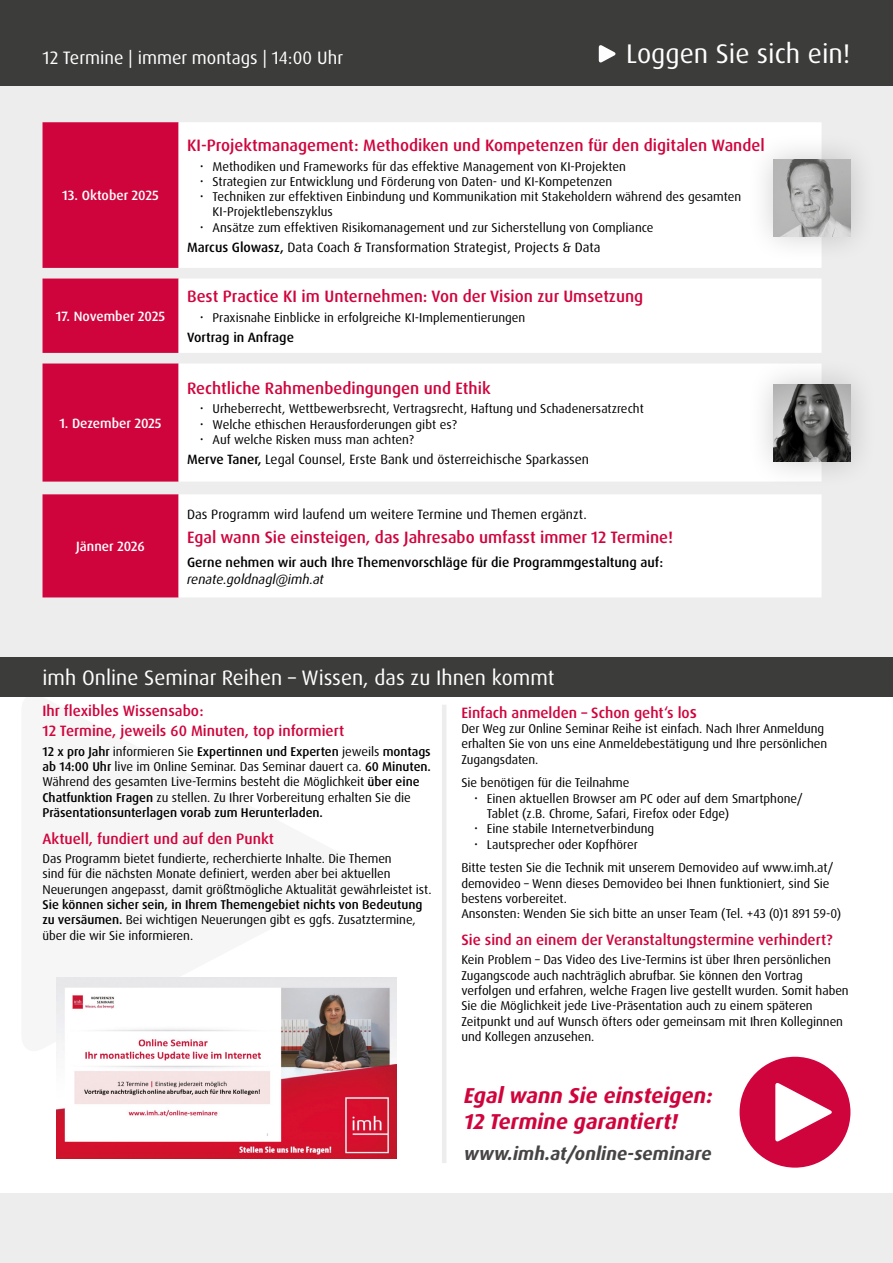
<style>
.page{position:relative;width:893px;height:1263px;background:#fff}
.page>*{position:absolute;margin:0;border:0;box-sizing:border-box;transform-origin:0 0}
.t1{font:27px "Dax Pro";color:#fff}
.t2{font:italic 700 21.6px/26px "Dax Pro";color:#d0043c}
.t3{font:21px "Dax Pro";color:#fff}
.t4{font:italic 700 18.45px "Dax Pro";color:#474444}
.t5{font:18px "Dax Pro";color:#fff}
.t6{font:500 16.5px "Dax Pro";color:#d0043c}
.t7{font:500 15px/19.8px "Dax Pro";color:#d0043c}
.t8{font:13.5px "Dax Pro";color:#000}
.t9{font:500 13.5px "Dax Pro";color:#000}
.t10{font:500 13.5px "Dax Pro";color:#fff}
.t11{font:italic 13.5px "Dax Pro";color:#000}
.t12{font:12.75px/15.3px "Dax Pro";letter-spacing:-.005em;color:#000}
.s1{font-weight:500}
.s2{font-size:16.5px}
</style>
<div class="page">
<div style="left:0;top:17px;width:893px;height:1246px;background:#ededed"></div>
<div style="left:0;top:0;width:893px;height:85px;background:#3c3c3b"></div>
<svg style="left:599px;top:45px;width:17px;height:18px"></svg>
<svg style="left:43px;top:122px;width:136px;height:475px;background:#d21448"></svg>
<svg style="left:179px;top:122px;width:642px;height:475px;background:#fdfdfd"></svg>
<div style="left:745px;top:131px;width:134px;height:133px;background:#000;opacity:.2"></div>
<img style="left:774px;top:159px;width:76px;height:77px">
<div style="left:745px;top:356px;width:134px;height:134px;background:#000;opacity:.2"></div>
<img style="left:774px;top:385px;width:76px;height:76px">
<div style="left:0;top:664px;width:893px;height:529px;background:#fff"></div>
<hr style="left:442px;top:705px;width:4px;height:458px;background:#ededed">
<div style="left:740px;top:1057px;width:110px;height:110px;background:#d0043c;border-radius:50%"></div>
<svg style="left:775px;top:1083px;width:57px;height:59px"></svg>
<div style="left:0;top:657px;width:893px;height:40px;background:#3c3c3b"></div>
<img style="left:57px;top:977px;width:340px;height:181px">
<h3 class="t5" style="left:43px;top:46px;width:302px">12 Termine | immer montags | 14:00 Uhr</h3>
<h1 class="t1" style="left:626px;top:37px;width:226px">Loggen Sie sich ein!</h1>
<p class="t10" style="left:62px;top:187px;width:98px">13. Oktober 2025</p>
<p class="t10" style="left:56px;top:308px;width:111px">17. November 2025</p>
<p class="t10" style="left:59px;top:414px;width:104px">1. Dezember 2025</p>
<p class="t10" style="left:76px;top:538px;width:70px">Jänner 2026</p>
<p class="t6" style="left:187px;top:135px;width:579px">KI-Projektmanagement: Methodiken und Kompetenzen für den digitalen Wandel</p>
<p class="t12" style="left:213px;top:158px;width:530px">Methodiken und Frameworks für das effektive Management von KI-Projekten<br>Strategien zur Entwicklung und Förderung von Daten- und KI-Kompetenzen<br>Techniken zur effektiven Einbindung und Kommunikation mit Stakeholdern während des gesamten KI-Projektlebenszyklus<br>Ansätze zum effektiven Risikomanagement und zur Sicherstellung von Compliance</p>
<p class="t8" style="left:187px;top:239px;width:415px"><span class="s1">Marcus Glowasz,</span> Data Coach &amp; Transformation Strategist, Projects &amp; Data</p>
<p class="t6" style="left:187px;top:286px;width:458px">Best Practice KI im Unternehmen: Von der Vision zur Umsetzung</p>
<p class="t12" style="left:213px;top:310px;width:314px">Praxisnahe Einblicke in erfolgreiche KI-Implementierungen</p>
<p class="t9" style="left:187px;top:329px;width:108px">Vortrag in Anfrage</p>
<p class="t6" style="left:187px;top:377px;width:305px">Rechtliche Rahmenbedingungen und Ethik</p>
<p class="t12" style="left:213px;top:401px;width:433px">Urheberrecht, Wettbewerbsrecht, Vertragsrecht, Haftung und Schadenersatzrecht<br>Welche ethischen Herausforderungen gibt es?<br>Auf welche Risken muss man achten?</p>
<p class="t8" style="left:187px;top:451px;width:404px"><span class="s1">Merve Taner,</span> Legal Counsel, Erste Bank und österreichische Sparkassen</p>
<p class="t8" style="left:187px;top:505px;width:401px">Das Programm wird laufend um weitere Termine und Themen ergänzt.</p>
<p class="t6" style="left:187px;top:526px;width:487px">Egal wann Sie einsteigen, das Jahresabo umfasst immer 12 Termine!</p>
<p class="t9" style="left:187px;top:554px;width:478px">Gerne nehmen wir auch Ihre Themenvorschläge für die Programmgestaltung auf:</p>
<p class="t11" style="left:187px;top:570px;width:138px">renate.goldnagl@imh.at</p>
<h3 class="t3" style="left:43px;top:664px;width:514px">imh Online Seminar Reihen – Wissen, das zu Ihnen kommt</h3>
<p class="t7" style="left:43px;top:701px;width:303px">Ihr flexibles Wissensabo:<br>12 Termine, jeweils 60 Minuten, top informiert</p>
<p class="t12" style="left:43px;top:744px;width:390px"><span class="s1">12 x pro Jahr</span> informieren Sie <span class="s1">Expertinnen und Experten</span> jeweils <span class="s1">montags ab 14:00 Uhr</span> live im Online Seminar. Das Seminar dauert ca. <span class="s1">60 Minuten.<br></span>Während des gesamten Live-Termins besteht die Möglichkeit <span class="s1">über eine Chatfunktion Fragen</span> zu stellen. Zu Ihrer Vorbereitung erhalten Sie die <span class="s1">Präsentationsunterlagen vorab zum Herunterladen.</span></p>
<p class="t7" style="left:43px;top:828px;width:233px">Aktuell, fundiert und auf den Punkt</p>
<p class="t12" style="left:43px;top:851px;width:391px">Das Programm bietet fundierte, recherchierte Inhalte. Die Themen<br>sind für die nächsten Monate definiert, werden aber bei aktuellen<br>Neuerungen angepasst, damit größtmögliche Aktualität gewährleistet ist.</p>
<p class="t12" style="left:43px;top:897px;width:381px"><span class="s1">Sie können sicher sein, in Ihrem Themengebiet nichts von Bedeutung zu versäumen.</span> Bei wichtigen Neuerungen gibt es ggfs. Zusatztermine, über die wir Sie informieren.</p>
<p class="t7" style="left:461px;top:703px;width:237px">Einfach anmelden – Schon geht‘s lo<span class="s2">s</span></p>
<p class="t12" style="left:461px;top:721px;width:367px">Der Weg zur Online Seminar Reihe ist einfach. Nach Ihrer Anmeldung erhalten Sie von uns eine Anmeldebestätigung und Ihre persönlichen<br>Zugangsdaten.</p>
<p class="t12" style="left:487px;top:775px;width:318px;text-indent:-26px">Sie benötigen für die Teilnahme<br>Einen aktuellen Browser am PC oder auf dem Smartphone/ Tablet (z.B. Chrome, Safari, Firefox oder Edge)<br>Eine stabile Internetverbindung<br>Lautsprecher oder Kopfhörer</p>
<p class="t12" style="left:461px;top:860px;width:381px">Bitte testen Sie die Technik mit unserem Demovideo auf www.imh.at/ demovideo – Wenn dieses Demovideo bei Ihnen funktioniert, sind Sie bestens vorbereitet.<br>Ansonsten: Wenden Sie sich bitte an unser Team (Tel. +43 (0)1 891 59-0)</p>
<p class="t7" style="left:461px;top:930px;width:373px">Sie sind an einem der Veranstaltungstermine verhindert?</p>
<p class="t12" style="left:461px;top:952px;width:389px">Kein Problem – Das Video des Live-Termins ist über Ihren persönlichen Zugangscode auch nachträglich abrufbar. Sie können den Vortrag verfolgen und erfahren, welche Fragen live gestellt wurden. Somit haben Sie die Möglichkeit jede Live-Präsentation auch zu einem späteren Zeitpunkt und auf Wunsch öfters oder gemeinsam mit Ihren Kolleginnen und Kollegen anzusehen.</p>
<h2 class="t2" style="left:464px;top:1083px;width:250px">Egal wann Sie einsteigen:<br>12 Termine garantiert!</h2>
<h3 class="t4" style="left:464px;top:1142px;width:249px">www.imh.at/online-seminare</h3>
</div>
